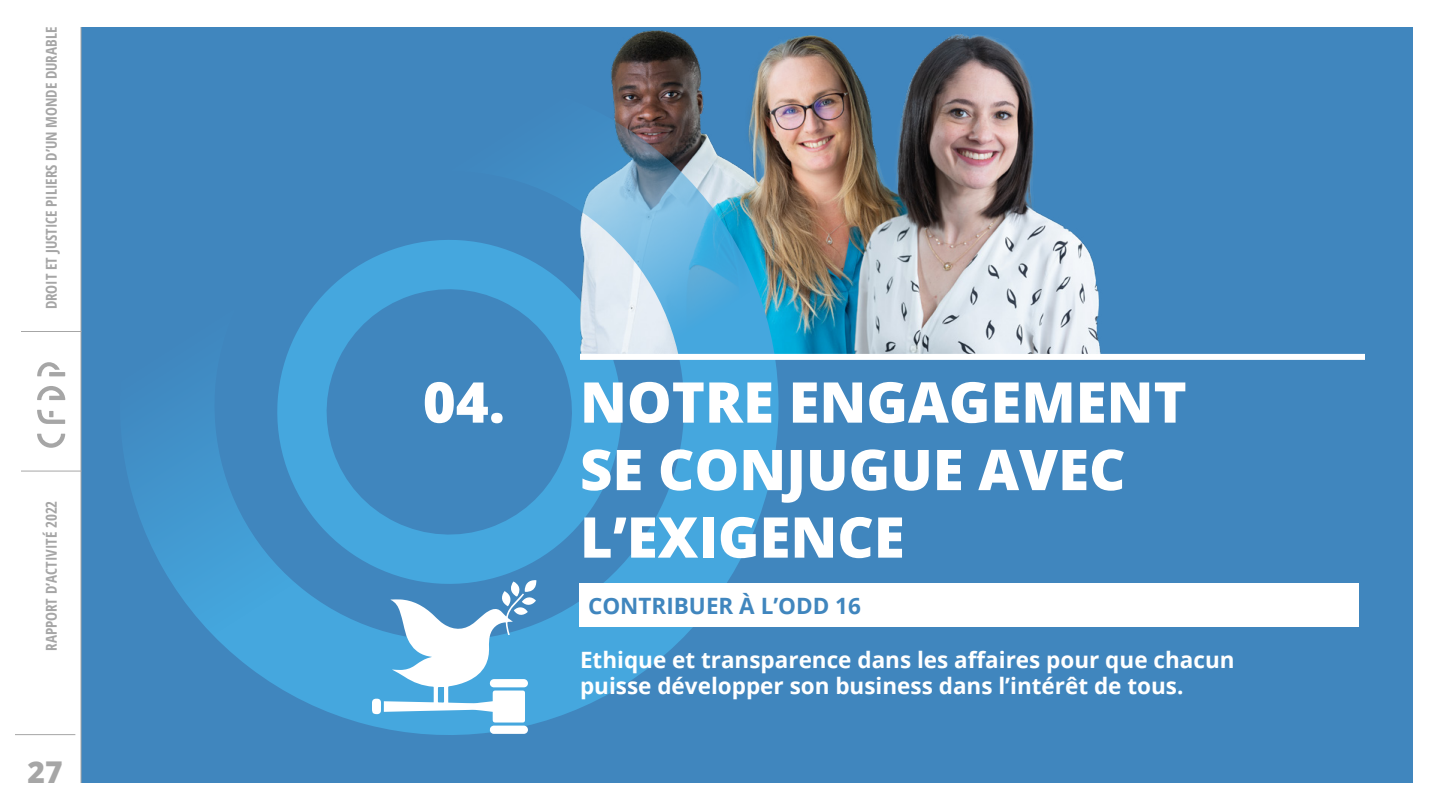
<style>
.page{position:relative;width:1440px;height:810px;background:#fff}
.page>*{position:absolute;margin:0;border:0;box-sizing:border-box;transform-origin:0 0}
.t1{font:800 56.25px/67.5px "Open Sans";color:#fff}
.t2{font:800 30px "Open Sans";color:#a6a6a6}
.t3{font:700 22.5px/26.2px "Open Sans";color:#fff}
.t4{font:700 22.5px "Open Sans";color:#4086be}
.t5{font:700 condensed 15px "Open Sans";color:#a6a6a6}
</style>
<div class="page">
<div style="left:81px;top:27px;width:1332px;height:756px;background:#4086be"></div>
<img style="left:611px;top:30px;width:502px;height:324px">
<hr style="left:15px;top:734px;width:60px;height:1px;background:#a6a6a6">
<svg style="left:128px;top:74px;width:653px;height:661px"></svg>
<div style="left:580px;top:354px;width:785px;height:6px;background:#fff"></div>
<div style="left:580px;top:584px;width:779px;height:43px;background:#fff"></div>
<svg style="left:372px;top:580px;width:164px;height:154px"></svg>
<hr style="left:81px;top:27px;width:1px;height:756px;background:#a6a6a6">
<svg style="left:37px;top:386px;width:28px;height:14px"></svg>
<svg style="left:37px;top:410px;width:28px;height:14px"></svg>
<svg style="left:37px;top:362px;width:28px;height:14px"></svg>
<svg style="left:37px;top:434px;width:28px;height:14px"></svg>
<hr style="left:21px;top:331px;width:60px;height:1px;background:#a6a6a6">
<hr style="left:21px;top:471px;width:60px;height:1px;background:#a6a6a6">
<p class="t5" style="left:41px;top:309px;width:284px;rotate:-90deg">DROIT ET JUSTICE PILIERS D’UN MONDE DURABLE</p>
<p class="t5" style="left:41px;top:651px;width:152px;rotate:-90deg">RAPPORT D’ACTIVITÉ 2022</p>
<h2 class="t2" style="left:28px;top:749px;width:37px">27</h2>
<h1 class="t1" style="left:580px;top:366px;width:608px;text-indent:-157px">04. NOTRE ENGAGEMENT<br>SE CONJUGUE AVEC<br>L’EXIGENCE</h1>
<p class="t4" style="left:588px;top:590px;width:275px">CONTRIBUER À L’ODD 16</p>
<p class="t3" style="left:580px;top:646px;width:656px">Ethique et transparence dans les affaires pour que chacun puisse développer son business dans l’intérêt de tous.</p>
</div>
